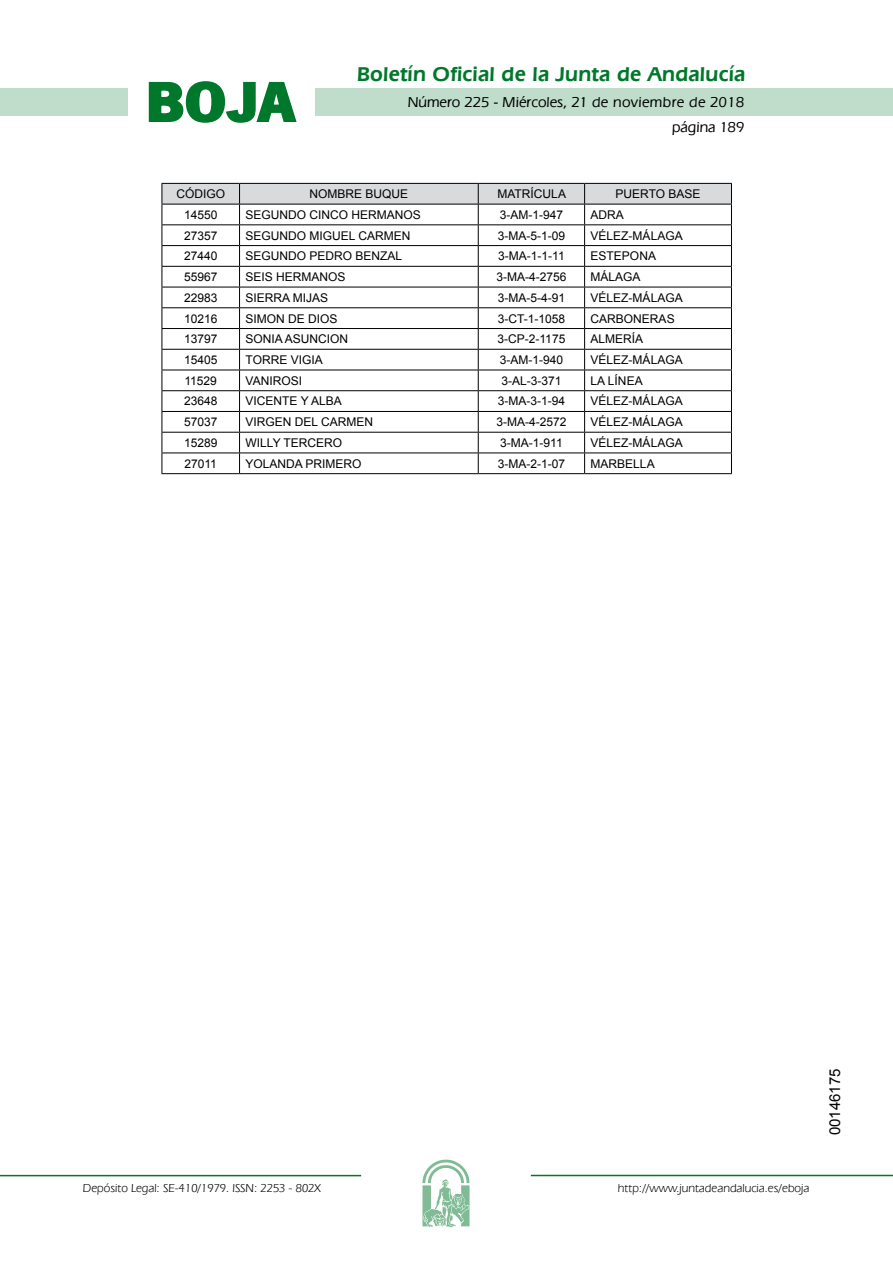
<style>
.page{position:relative;width:893px;height:1263px;background:#fff}
.page>*{position:absolute;margin:0;border:0;box-sizing:border-box;transform-origin:0 0}
.t1{font:700 57.75px "News Got T";color:#00782c;scale:1.14 1}
.t2{font:600 21px "Eras IT Cby BT";letter-spacing:.01em;color:#00782c}
.t3{font:500 15px/24.5px "Eras IT Cby BT";color:#000;text-align:right}
.t4{font:15px "Arial";color:#000}
.t5{font:12px "Arial";color:#000}
.t6{font:12px "Eras IT Cby BT";color:#000}
</style>
<div class="page">
<div style="left:315px;top:88px;width:577px;height:28px;background:#bfddca"></div>
<div style="left:0;top:88px;width:128px;height:28px;background:#bfddca"></div>
<hr style="left:0;top:1175px;width:361px;height:1px;background:#00782c">
<svg style="left:422px;top:1159px;width:47px;height:68px"></svg>
<hr style="left:531px;top:1175px;width:361px;height:1px;background:#00782c">
<svg style="left:148px;top:81px;width:149px;height:42px"></svg>
<svg style="left:161px;top:183px;width:571px;height:290px"></svg>
<hr style="left:161px;top:473px;width:78px;height:1px;background:#000">
<hr style="left:239px;top:473px;width:239px;height:1px;background:#000">
<hr style="left:478px;top:473px;width:106px;height:1px;background:#000">
<hr style="left:584px;top:473px;width:147px;height:1px;background:#000">
<h1 class="t1" style="left:145px;top:68px;width:133px">BOJA</h1>
<h2 class="t2" style="left:357px;top:62px;width:390px">Boletín Oficial de la Junta de Andalucía</h2>
<p class="t3" style="left:408px;top:90px;width:338px">Número 225 - Miércoles, 21 de noviembre de 2018 página 189</p>
<p class="t5" style="left:176px;top:186px;width:50px">CÓDIGO</p>
<p class="t5" style="left:309px;top:186px;width:100px">NOMBRE BUQUE</p>
<p class="t5" style="left:497px;top:186px;width:70px">MATRÍCULA</p>
<p class="t5" style="left:615px;top:186px;width:86px">PUERTO BASE</p>
<p class="t5" style="left:184px;top:207px;width:35px">14550</p>
<p class="t5" style="left:245px;top:207px;width:177px">SEGUNDO CINCO HERMANOS</p>
<p class="t5" style="left:499px;top:207px;width:65px">3-AM-1-947</p>
<p class="t5" style="left:590px;top:207px;width:35px">ADRA</p>
<p class="t5" style="left:184px;top:228px;width:35px">27357</p>
<p class="t5" style="left:245px;top:228px;width:166px">SEGUNDO MIGUEL CARMEN</p>
<p class="t5" style="left:497px;top:228px;width:69px">3-MA-5-1-09</p>
<p class="t5" style="left:590px;top:228px;width:94px">VÉLEZ-MÁLAGA</p>
<p class="t5" style="left:184px;top:248px;width:35px">27440</p>
<p class="t5" style="left:245px;top:248px;width:158px">SEGUNDO PEDRO BENZAL</p>
<p class="t5" style="left:498px;top:248px;width:68px">3-MA-1-1-11</p>
<p class="t5" style="left:590px;top:248px;width:67px">ESTEPONA</p>
<p class="t5" style="left:184px;top:269px;width:35px">55967</p>
<p class="t5" style="left:245px;top:269px;width:102px">SEIS HERMANOS</p>
<p class="t5" style="left:496px;top:269px;width:72px">3-MA-4-2756</p>
<p class="t5" style="left:590px;top:269px;width:52px">MÁLAGA</p>
<p class="t5" style="left:184px;top:290px;width:35px">22983</p>
<p class="t5" style="left:245px;top:290px;width:84px">SIERRA MIJAS</p>
<p class="t5" style="left:497px;top:290px;width:69px">3-MA-5-4-91</p>
<p class="t5" style="left:590px;top:290px;width:94px">VÉLEZ-MÁLAGA</p>
<p class="t5" style="left:184px;top:310px;width:35px">10216</p>
<p class="t5" style="left:245px;top:310px;width:94px">SIMON DE DIOS</p>
<p class="t5" style="left:497px;top:310px;width:69px">3-CT-1-1058</p>
<p class="t5" style="left:590px;top:310px;width:86px">CARBONERAS</p>
<p class="t5" style="left:184px;top:331px;width:35px">13797</p>
<p class="t5" style="left:245px;top:331px;width:104px">SONIA ASUNCION</p>
<p class="t5" style="left:497px;top:331px;width:69px">3-CP-2-1175</p>
<p class="t5" style="left:590px;top:331px;width:54px">ALMERÍA</p>
<p class="t5" style="left:184px;top:352px;width:35px">15405</p>
<p class="t5" style="left:245px;top:352px;width:79px">TORRE VIGIA</p>
<p class="t5" style="left:499px;top:352px;width:65px">3-AM-1-940</p>
<p class="t5" style="left:590px;top:352px;width:94px">VÉLEZ-MÁLAGA</p>
<p class="t5" style="left:184px;top:373px;width:34px">11529</p>
<p class="t5" style="left:245px;top:373px;width:58px">VANIROSI</p>
<p class="t5" style="left:501px;top:373px;width:62px">3-AL-3-371</p>
<p class="t5" style="left:590px;top:373px;width:54px">LA LÍNEA</p>
<p class="t5" style="left:184px;top:393px;width:35px">23648</p>
<p class="t5" style="left:245px;top:393px;width:98px">VICENTE Y ALBA</p>
<p class="t5" style="left:497px;top:393px;width:69px">3-MA-3-1-94</p>
<p class="t5" style="left:590px;top:393px;width:94px">VÉLEZ-MÁLAGA</p>
<p class="t5" style="left:184px;top:414px;width:35px">57037</p>
<p class="t5" style="left:245px;top:414px;width:129px">VIRGEN DEL CARMEN</p>
<p class="t5" style="left:496px;top:414px;width:72px">3-MA-4-2572</p>
<p class="t5" style="left:590px;top:414px;width:94px">VÉLEZ-MÁLAGA</p>
<p class="t5" style="left:184px;top:435px;width:35px">15289</p>
<p class="t5" style="left:245px;top:435px;width:98px">WILLY TERCERO</p>
<p class="t5" style="left:500px;top:435px;width:64px">3-MA-1-911</p>
<p class="t5" style="left:590px;top:435px;width:94px">VÉLEZ-MÁLAGA</p>
<p class="t5" style="left:184px;top:456px;width:34px">27011</p>
<p class="t5" style="left:245px;top:456px;width:118px">YOLANDA PRIMERO</p>
<p class="t5" style="left:497px;top:456px;width:69px">3-MA-2-1-07</p>
<p class="t5" style="left:590px;top:456px;width:66px">MARBELLA</p>
<p class="t6" style="left:83px;top:1181px;width:239px">Depósito Legal: SE-410/1979. ISSN: 2253 - 802X</p>
<p class="t6" style="left:618px;top:1181px;width:193px">http://www.juntadeandalucia.es/eboja</p>
<p class="t4" style="left:825px;top:1135px;width:68px;rotate:-90deg">00146175</p>
</div>
